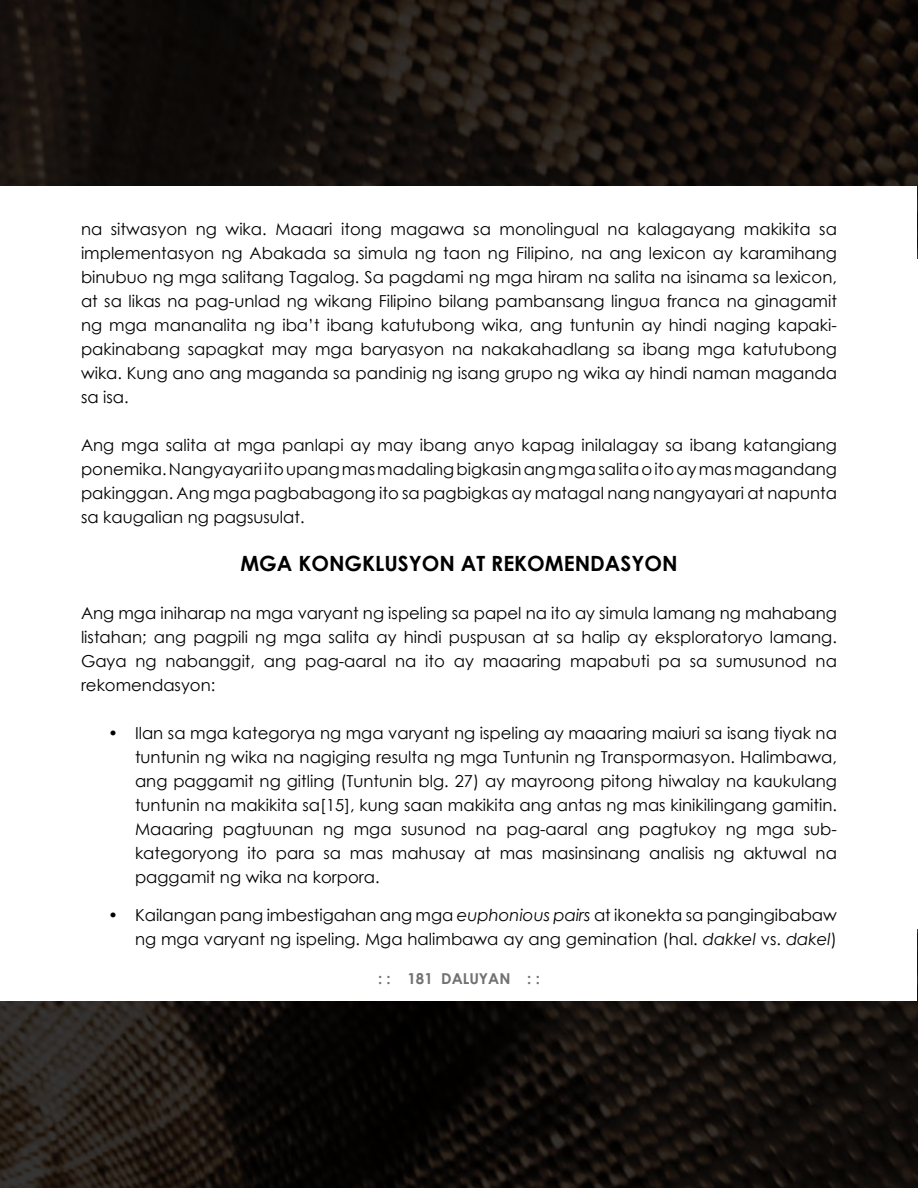
<style>
.page{position:relative;width:918px;height:1188px;background:#fff}
.page>*{position:absolute;margin:0;border:0;box-sizing:border-box;transform-origin:0 0}
.t1{font:700 21px "Century Gothic";color:#000}
.t2{font:16.5px/24px "Century Gothic";color:#000;text-align:justify}
.t3{font:700 15px "Century Gothic";color:#707173}
.s1{font-style:italic}
</style>
<div class="page">
<svg style="left:0;top:929px;width:918px;height:259px"></svg>
<svg style="left:0;top:0;width:918px;height:259px;fill:#140e0b"></svg>
<div style="left:1px;top:187px;width:916px;height:814px;background:#fff"></div>
<p class="t2" style="left:81px;top:217px;width:758px">na sitwasyon ng wika. Maaari itong magawa sa monolingual na kalagayang makikita sa implementasyon ng Abakada sa simula ng taon ng Filipino, na ang lexicon ay karamihang binubuo ng mga salitang Tagalog. Sa pagdami ng mga hiram na salita na isinama sa lexicon, at sa likas na pag-unlad ng wikang Filipino bilang pambansang lingua franca na ginagamit ng mga mananalita ng iba’t ibang katutubong wika, ang tuntunin ay hindi naging kapaki&shy;pakinabang sapagkat may mga baryasyon na nakakahadlang sa ibang mga katutubong wika. Kung ano ang maganda sa pandinig ng isang grupo ng wika ay hindi naman maganda sa isa.</p>
<p class="t2" style="left:81px;top:433px;width:758px">Ang mga salita at mga panlapi ay may ibang anyo kapag inilalagay sa ibang katangiang ponemika. Nangyayari ito upang mas madaling bigkasin ang mga salita o ito ay mas magandang pakinggan. Ang mga pagbabagong ito sa pagbigkas ay matagal nang nangyayari at napunta sa kaugalian ng pagsusulat.</p>
<p class="t1" style="left:240px;top:548px;width:350px">MGA KONGKLUSYON AT REKOMENDA</p>
<p class="t1" style="left:621px;top:548px;width:55px">SYON</p>
<p class="t2" style="left:81px;top:601px;width:758px">Ang mga iniharap na mga varyant ng ispeling sa papel na ito ay simula lamang ng mahabang listahan; ang pagpili ng mga salita ay hindi puspusan at sa halip ay eksploratoryo lamang.<br>Gaya ng nabanggit, ang pag-aaral na ito ay maaaring mapabuti pa sa sumusunod na rekomendasyon:</p>
<p class="t2" style="left:135px;top:721px;width:704px;text-indent:-27px">• Ilan sa mga kategorya ng mga varyant ng ispeling ay maaaring maiuri sa isang tiyak na tuntunin ng wika na nagiging resulta ng mga Tuntunin ng Transpormasyon. Halimbawa, ang paggamit ng gitling (Tuntunin blg. 27) ay mayroong pitong hiwalay na kaukulang tuntunin na makikita sa[15], kung saan makikita ang antas ng mas kinikilingang gamitin.<br>Maaaring pagtuunan ng mga susunod na pag-aaral ang pagtukoy ng mga sub&shy;kategoryong ito para sa mas mahusay at mas masinsinang analisis ng aktuwal na paggamit ng wika na korpora.</p>
<p class="t2" style="left:108px;top:902px;width:730px;text-align:right">• Kailangan pang imbestigahan ang mga <span class="s1">euphonious pairs</span> at ikonekta sa pangingibabaw ng mga varyant ng ispeling. Mga halimbawa ay ang gemination (hal. <span class="s1">dakkel</span> vs. <span class="s1">dakel</span>)</p>
<p class="t3" style="left:378px;top:968px;width:163px">: : 181 DALUYAN : :</p>
</div>
